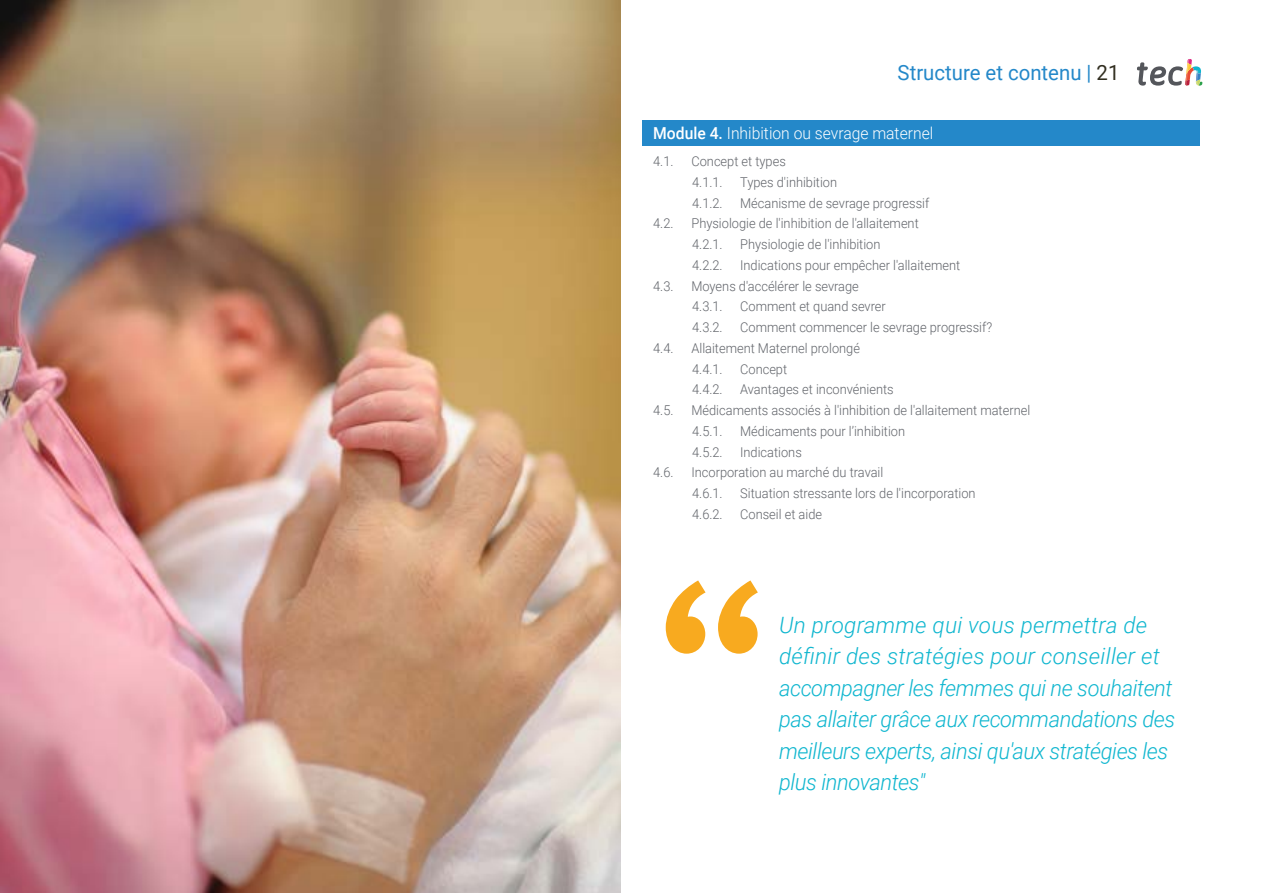
<style>
.page{position:relative;width:1263px;height:893px;background:#fff}
.page>*{position:absolute;margin:0;border:0;box-sizing:border-box;transform-origin:0 0}
.t1{font:italic 300 22.5px/31.5px "Roboto";letter-spacing:-.02em;color:#0fb6cf}
.t2{font:21px "Roboto";color:#2488c9}
.t3{font:300 16.5px "Roboto";color:#fff;scale:.95 1}
.t4{font:300 13.5px/20.7px "Roboto";color:#61646a;scale:.95 1}
.s1{color:#312e20}
.s2{font-weight:500}
</style>
<div class="page">
<img style="left:0;top:0;width:621px;height:893px">
<div style="left:642px;top:120px;width:557px;height:25px;background:#2488c9"></div>
<svg style="left:666px;top:580px;width:92px;height:74px"></svg>
<svg style="left:1137px;top:59px;width:65px;height:27px"></svg>
<h2 class="t2" style="left:898px;top:57px;width:223px">Structure et contenu | <span class="s1">21</span></h2>
<p class="t3" style="left:653px;top:121px;width:296px"><span class="s2">Module 4.</span> Inhibition ou sevrage maternel</p>
<p class="t4" style="left:653px;top:150px;width:23px">4.1.</p>
<p class="t4" style="left:691px;top:150px;width:101px">Concept et types<br>4.1.1.</p>
<p class="t4" style="left:740px;top:171px;width:104px">Types d'inhibition</p>
<p class="t4" style="left:692px;top:192px;width:34px">4.1.2.</p>
<p class="t4" style="left:740px;top:192px;width:201px">Mécanisme de sevrage progressif</p>
<p class="t4" style="left:653px;top:213px;width:23px">4.2.</p>
<p class="t4" style="left:691px;top:213px;width:241px">Physiologie de l'inhibition de l'allaitement<br>4.2.1.</p>
<p class="t4" style="left:740px;top:233px;width:149px">Physiologie de l'inhibition</p>
<p class="t4" style="left:692px;top:254px;width:34px">4.2.2.</p>
<p class="t4" style="left:740px;top:254px;width:233px">Indications pour empêcher l'allaitement</p>
<p class="t4" style="left:653px;top:275px;width:23px">4.3.</p>
<p class="t4" style="left:691px;top:275px;width:178px">Moyens d'accélérer le sevrage<br>4.3.1.</p>
<p class="t4" style="left:740px;top:296px;width:155px">Comment et quand sevrer</p>
<p class="t4" style="left:692px;top:316px;width:34px">4.3.2.</p>
<p class="t4" style="left:740px;top:316px;width:267px">Comment commencer le sevrage progressif?</p>
<p class="t4" style="left:653px;top:337px;width:23px">4.4.</p>
<p class="t4" style="left:691px;top:337px;width:179px">Allaitement Maternel prolongé<br>4.4.1.</p>
<p class="t4" style="left:740px;top:358px;width:51px">Concept</p>
<p class="t4" style="left:692px;top:379px;width:34px">4.4.2.</p>
<p class="t4" style="left:740px;top:379px;width:163px">Avantages et inconvénients</p>
<p class="t4" style="left:653px;top:399px;width:23px">4.5.</p>
<p class="t4" style="left:691px;top:399px;width:358px">Médicaments associés à l'inhibition de l'allaitement maternel<br>4.5.1.</p>
<p class="t4" style="left:740px;top:420px;width:175px">Médicaments pour l’inhibition</p>
<p class="t4" style="left:692px;top:441px;width:34px">4.5.2.</p>
<p class="t4" style="left:740px;top:441px;width:66px">Indications</p>
<p class="t4" style="left:653px;top:462px;width:23px">4.6.</p>
<p class="t4" style="left:691px;top:462px;width:204px">Incorporation au marché du travail<br>4.6.1.</p>
<p class="t4" style="left:740px;top:482px;width:249px">Situation stressante lors de l'incorporation</p>
<p class="t4" style="left:692px;top:503px;width:34px">4.6.2.</p>
<p class="t4" style="left:740px;top:503px;width:88px">Conseil et aide</p>
<h1 class="t1" style="left:779px;top:608px;width:398px">Un programme qui vous permettra de définir des stratégies pour conseiller et accompagner les femmes qui ne souhaitent pas allaiter grâce aux recommandations des meilleurs experts, ainsi qu'aux stratégies les plus innovantes"</h1>
</div>
